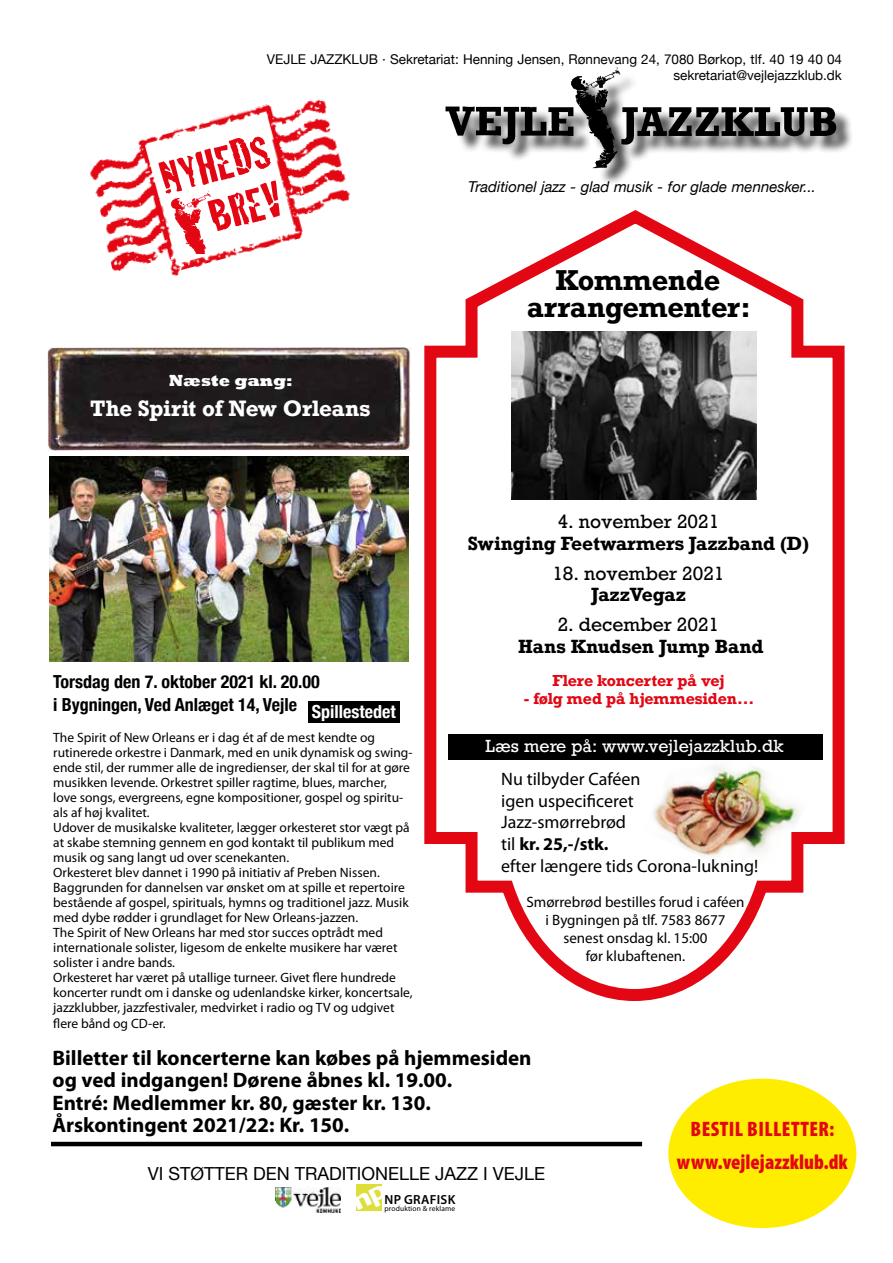
<style>
.page{position:relative;width:893px;height:1263px;background:#fff}
.page>*{position:absolute;margin:0;border:0;box-sizing:border-box;transform-origin:0 0}
.t1{font:49.2px/49.2px "Cracked";color:#e30613;text-align:right}
.t2{font:700 27px/27px "Rockwell";letter-spacing:-.01em;color:#000;text-align:center}
.t3{font:700 21px/22.5px "Myriad Pro";color:#000}
.t4{font:900 condensed 21px/33px "Myriad Pro";letter-spacing:.02em;color:#e30613;text-align:center}
.t5{font:700 21px "Rockwell";letter-spacing:-.015em;color:#fff}
.t6{font:18px/21.6px "Myriad Pro";color:#000}
.t7{font:700 condensed 18px/22.5px "Helvetica Neue";color:#000}
.t8{font:700 18px "Rockwell";color:#000}
.t9{font:18px "Rockwell";color:#000}
.t10{font:18px "Helvetica Neue";color:#000}
.t11{font:16.5px "Rockwell";color:#fff}
.t12{font:800 16.5px "Rockwell";color:#fff}
.t13{font:15px/18px "Myriad Pro";color:#000;text-align:center}
.t14{font:italic 15px "Helvetica Neue";color:#000}
.t15{font:700 15px "Rockwell";letter-spacing:-.01em;color:#e30613}
.t16{font:13.5px/15px "Myriad Pro";color:#000}
.t17{font:13.5px/16.2px "Helvetica Neue";color:#000;text-align:right}
.t18{font:600 13.2px "Myriad Pro";letter-spacing:.02em;color:#000}
.t19{font:7.5px "Myriad Pro";letter-spacing:.02em;color:#000}
.s1{color:#fff}
.s2{font-weight:700}
</style>
<div class="page">
<div style="left:449px;top:72px;width:406px;height:114px;background:#000;opacity:.75"></div>
<img style="left:445px;top:67px;width:397px;height:106px">
<hr style="left:51px;top:1142px;width:591px;height:4px;background:#000">
<div style="left:308px;top:701px;width:92px;height:22px;background:#000"></div>
<img style="left:90px;top:99px;width:260px;height:177px">
<img style="left:171px;top:190px;width:40px;height:64px">
<img style="left:47px;top:347px;width:363px;height:103px">
<div style="left:356px;top:1185px;width:26px;height:26px;background:#ddde3a"></div>
<svg style="left:424px;top:210px;width:421px;height:791px"></svg>
<img style="left:642px;top:760px;width:171px;height:128px">
<div style="left:448px;top:734px;width:375px;height:26px;background:#000"></div>
<img style="left:512px;top:332px;width:245px;height:167px">
<img style="left:276px;top:1187px;width:64px;height:26px">
<div style="left:668px;top:1079px;width:188px;height:149px;background:#ffed00;border-radius:50%"></div>
<img style="left:49px;top:456px;width:359px;height:205px">
<svg style="left:356px;top:1184px;width:26px;height:1px"></svg>
<p class="t17" style="left:267px;top:52px;width:576px">VEJLE JAZZKLUB · Sekretariat: Henning Jensen, Rønnevang 24, 7080 Børkop, tlf. 40 19 40 04 sekretariat@vejlejazzklub.dk</p>
<h1 class="t1" style="left:154px;top:152px;width:113px;rotate:-15deg">NYHEDS<br>BREV</h1>
<p class="t12" style="left:169px;top:371px;width:125px">Næste gang:</p>
<h3 class="t5" style="left:90px;top:395px;width:282px">The Spirit of New Orleans</h3>
<h3 class="t7" style="left:53px;top:669px;width:344px">Torsdag den 7. oktober 2021 kl. 20.00<br>i Bygningen, Ved Anlæget 14, Vejle <span class="s1">Spillestedet</span></h3>
<p class="t16" style="left:53px;top:729px;width:361px">The Spirit of New Orleans er i dag ét af de mest kendte og rutinerede orkestre i Danmark, med en unik dynamisk og swing&shy;ende stil, der rummer alle de ingredienser, der skal til for at gøre musikken levende. Orkestret spiller ragtime, blues, marcher, love songs, evergreens, egne kompositioner, gospel og spiritu&shy;als af høj kvalitet.<br>Udover de musikalske kvaliteter, lægger orkesteret stor vægt på at skabe stemning gennem en god kontakt til publikum med musik og sang langt ud over scenekanten.<br>Orkesteret blev dannet i 1990 på initiativ af Preben Nissen.<br>Baggrunden for dannelsen var ønsket om at spille et repertoire bestående af gospel, spirituals, hymns og traditionel jazz. Musik med dybe rødder i grundlaget for New Orleans-jazzen.<br>The Spirit of New Orleans har med stor succes optrådt med internationale solister, ligesom de enkelte musikere har været solister i andre bands.<br>Orkesteret har været på utallige turneer. Givet flere hundrede koncerter rundt om i danske og udenlandske kirker, koncertsale, jazzklubber, jazzfestivaler, medvirket i radio og TV og udgivet</p>
<p class="t16" style="left:53px;top:1016px;width:114px">flere bånd og CD-er.</p>
<p class="t14" style="left:468px;top:176px;width:349px">Traditionel jazz - glad musik - for glade mennesker...</p>
<h2 class="t2" style="left:527px;top:266px;width:225px">Kommende arrangementer:</h2>
<h3 class="t9" style="left:558px;top:510px;width:163px">4. november 2021</h3>
<h3 class="t8" style="left:468px;top:531px;width:343px">Swinging Feetwarmers Jazzband (D)</h3>
<h3 class="t9" style="left:552px;top:562px;width:174px">18. november 2021</h3>
<h3 class="t8" style="left:591px;top:583px;width:96px">JazzVegaz</h3>
<h3 class="t9" style="left:558px;top:614px;width:163px">2. december 2021</h3>
<h3 class="t8" style="left:518px;top:635px;width:247px">Hans Knudsen Jump Band</h3>
<p class="t15" style="left:552px;top:671px;width:174px">Flere koncerter på vej</p>
<p class="t15" style="left:524px;top:689px;width:232px">- følg med på hjemmesiden...</p>
<p class="t11" style="left:485px;top:735px;width:300px">Læs mere på: www.vejlejazzklub.dk</p>
<h3 class="t6" style="left:501px;top:768px;width:259px">Nu tilbyder Caféen<br>igen uspecificeret<br>Jazz-smørrebrød<br>til <span class="s2">kr. 25,-/stk.<br></span>efter længere tids Corona-lukning!</h3>
<p class="t13" style="left:526px;top:893px;width:220px">Smørrebrød bestilles forud i caféen i Bygningen på tlf. 7583 8677 senest onsdag kl. 15:00<br>før klubaftenen.</p>
<h3 class="t3" style="left:53px;top:1046px;width:481px">Billetter til koncerterne kan købes på hjemmesiden og ved indgangen! Dørene åbnes kl. 19.00.<br>Entré: Medlemmer kr. 80, gæster kr. 130.<br>Årskontingent 2021/22: Kr. 150.</h3>
<h3 class="t10" style="left:148px;top:1160px;width:399px">VI STØTTER DEN TRADITIONELLE JAZZ I VEJLE</h3>
<p class="t18" style="left:385px;top:1191px;width:72px">NP GRAFISK</p>
<p class="t19" style="left:384px;top:1204px;width:72px">produktion &amp; reklame</p>
<h3 class="t4" style="left:677px;top:1112px;width:172px">BESTIL BILLETTER: www.vejlejazzklub.dk</h3>
</div>
